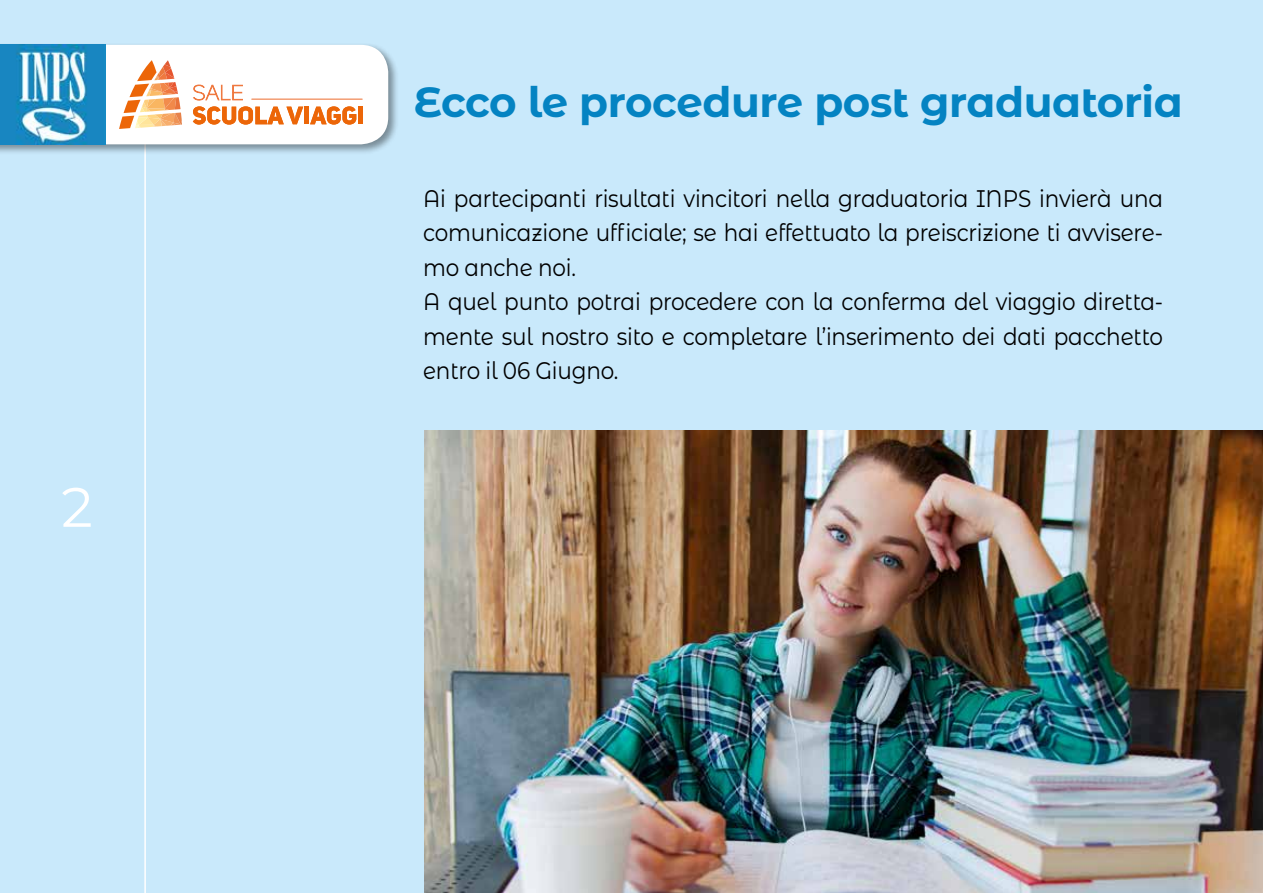
<style>
.page{position:relative;width:1263px;height:893px;background:#c9e9fb}
.page>*{position:absolute;margin:0;border:0;box-sizing:border-box;transform-origin:0 0}
.t1{font:55.5px "Montserrat Alternates";color:#fff}
.t2{font:700 42px "Montserrat Alternates";letter-spacing:-.01em;color:#0483c2}
.t3{font:24px/34.5px "Montserrat Alternates";letter-spacing:-.01em;color:#000;scale:.9 1}
</style>
<div class="page">
<hr style="left:144px;top:118px;width:2px;height:775px;background:#fff">
<div style="left:0;top:43px;width:399px;height:113px;background:#000;opacity:.4"></div>
<svg style="left:105px;top:45px;width:283px;height:99px;background:#fae9dd"></svg>
<img style="left:0;top:45px;width:105px;height:99px">
<img style="left:424px;top:430px;width:839px;height:463px">
<h1 class="t1" style="left:61px;top:469px;width:33px">2</h1>
<h2 class="t2" style="left:414px;top:72px;width:770px">Ecco le procedure post graduatoria</h2>
<p class="t3" style="left:423px;top:180px;width:824px">Ai partecipanti risultati vincitori nella graduatoria INPS invierà una comunicazione ufficiale; se hai effettuato la preiscrizione ti avvisere&shy;mo anche noi.<br>A quel punto potrai procedere con la conferma del viaggio diretta&shy;mente sul nostro sito e completare l’inserimento dei dati pacchetto entro il 06 Giugno.</p>
</div>
